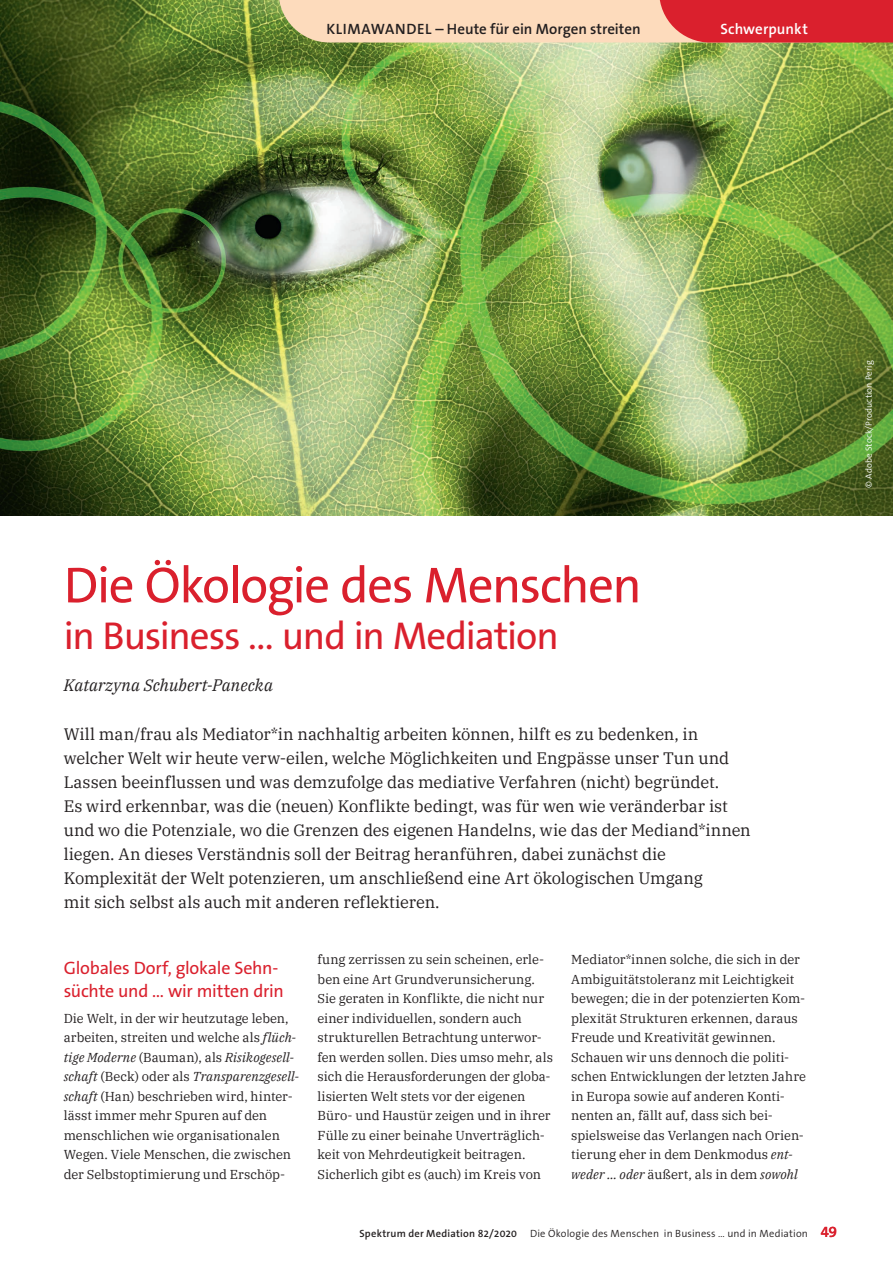
<style>
.page{position:relative;width:893px;height:1263px;background:#fff}
.page>*{position:absolute;margin:0;border:0;box-sizing:border-box;transform-origin:0 0}
.t1{font:51px "The Sans Os F";letter-spacing:-.03em;color:#da202d}
.t2{font:39px "The Sans Os F";letter-spacing:-.035em;color:#da202d}
.t3{font:18px/22.5px "The Sans Os F";letter-spacing:-.015em;color:#da202d}
.t4{font:16.5px/24px "IBM Plex Serif";letter-spacing:-.005em;color:#231f20}
.t5{font:italic 16.5px "IBM Plex Serif";letter-spacing:.005em;color:#231f20}
.t6{font:600 15px "The Sans Os F";color:#231f20}
.t7{font:600 15px "The Sans Os F";letter-spacing:.005em;color:#fff}
.t8{font:12.9px/19.5px "IBM Plex Serif";letter-spacing:-.005em;color:#231f20}
.t9{font:300 10.5px "The Sans Os F";letter-spacing:.015em;color:#231f20}
.t10{font:300 9px "The Sans Os F";letter-spacing:.01em;color:#fff}
.s1{font-style:italic}
.s2{font-weight:600}
.s3{font-weight:600;font-size:15px;color:#da202d}
</style>
<div class="page">
<img style="left:0;top:0;width:893px;height:516px">
<svg style="left:279px;top:0;width:614px;height:43px;background:#ec9685"></svg>
<p class="t6" style="left:326px;top:19px;width:316px">KLIMAWANDEL – Heute für ein Morgen streiten</p>
<p class="t7" style="left:720px;top:19px;width:89px">Schwerpunkt</p>
<p class="t10" style="left:863px;top:488px;width:129px;rotate:-90deg">© Adobe Stock/Production Perig</p>
<h1 class="t1" style="left:64px;top:552px;width:579px">Die Ökologie des Menschen</h1>
<h2 class="t2" style="left:64px;top:611px;width:497px">in Business … und in Mediation</h2>
<p class="t5" style="left:64px;top:673px;width:211px">Katarzyna Schubert-Panecka</p>
<p class="t4" style="left:64px;top:721px;width:688px">Will man/frau als Mediator*in nachhaltig arbeiten können, hilft es zu bedenken, in welcher Welt wir heute verw-eilen, welche Möglichkeiten und Engpässe unser Tun und Lassen beeinflussen und was demzufolge das mediative Verfahren (nicht) begründet.<br>Es wird erkennbar, was die (neuen) Konflikte bedingt, was für wen wie veränderbar ist und wo die Potenziale, wo die Grenzen des eigenen Handelns, wie das der Mediand*innen liegen. An dieses Verständnis soll der Beitrag heranführen, dabei zunächst die Komplexität der Welt potenzieren, um anschließend eine Art ökologischen Umgang<br>mit sich selbst als auch mit anderen reflektieren.</p>
<h3 class="t3" style="left:64px;top:957px;width:222px">Globales Dorf, glokale Sehn&shy;süchte und … wir mitten drin</h3>
<p class="t8" style="left:64px;top:1007px;width:237px">Die Welt, in der wir heutzutage leben, arbeiten, streiten und welche als <span class="s1">flüch&shy;tige Moderne</span> (Bauman), als <span class="s1">Risikogesell&shy;schaft</span> (Beck) oder als <span class="s1">Transparenzgesell&shy;schaft</span> (Han) beschrieben wird, hinter&shy;lässt immer mehr Spuren auf den menschlichen wie organisationalen Wegen. Viele Menschen, die zwischen der Selbstoptimierung und Erschöp-</p>
<p class="t8" style="left:317px;top:949px;width:237px">fung zerrissen zu sein scheinen, erle&shy;ben eine Art Grundverunsicherung.<br>Sie geraten in Konflikte, die nicht nur einer individuellen, sondern auch strukturellen Betrachtung unterwor&shy;fen werden sollen. Dies umso mehr, als sich die Herausforderungen der globa&shy;lisierten Welt stets vor der eigenen Büro- und Haustür zeigen und in ihrer Fülle zu einer beinahe Unverträglich&shy;keit von Mehrdeutigkeit beitragen.<br>Sicherlich gibt es (auch) im Kreis von</p>
<p class="t8" style="left:571px;top:949px;width:236px">Mediator*innen solche, die sich in der Ambiguitätstoleranz mit Leichtigkeit bewegen; die in der potenzierten Kom&shy;plexität Strukturen erkennen, daraus Freude und Kreativität gewinnen.<br>Schauen wir uns dennoch die politi&shy;schen Entwicklungen der letzten Jahre in Europa sowie auf anderen Konti&shy;nenten an, fällt auf, dass sich bei&shy;spielsweise das Verlangen nach Orien&shy;tierung eher in dem Denkmodus <span class="s1">ent&shy;weder … oder</span> äußert, als in dem <span class="s1">sowohl</span></p>
<p class="t9" style="left:359px;top:1227px;width:479px"><span class="s2">Spektrum der Mediation 82/2020</span> Die Ökologie des Menschen in Business … und in Mediation <span class="s3">49</span></p>
</div>
